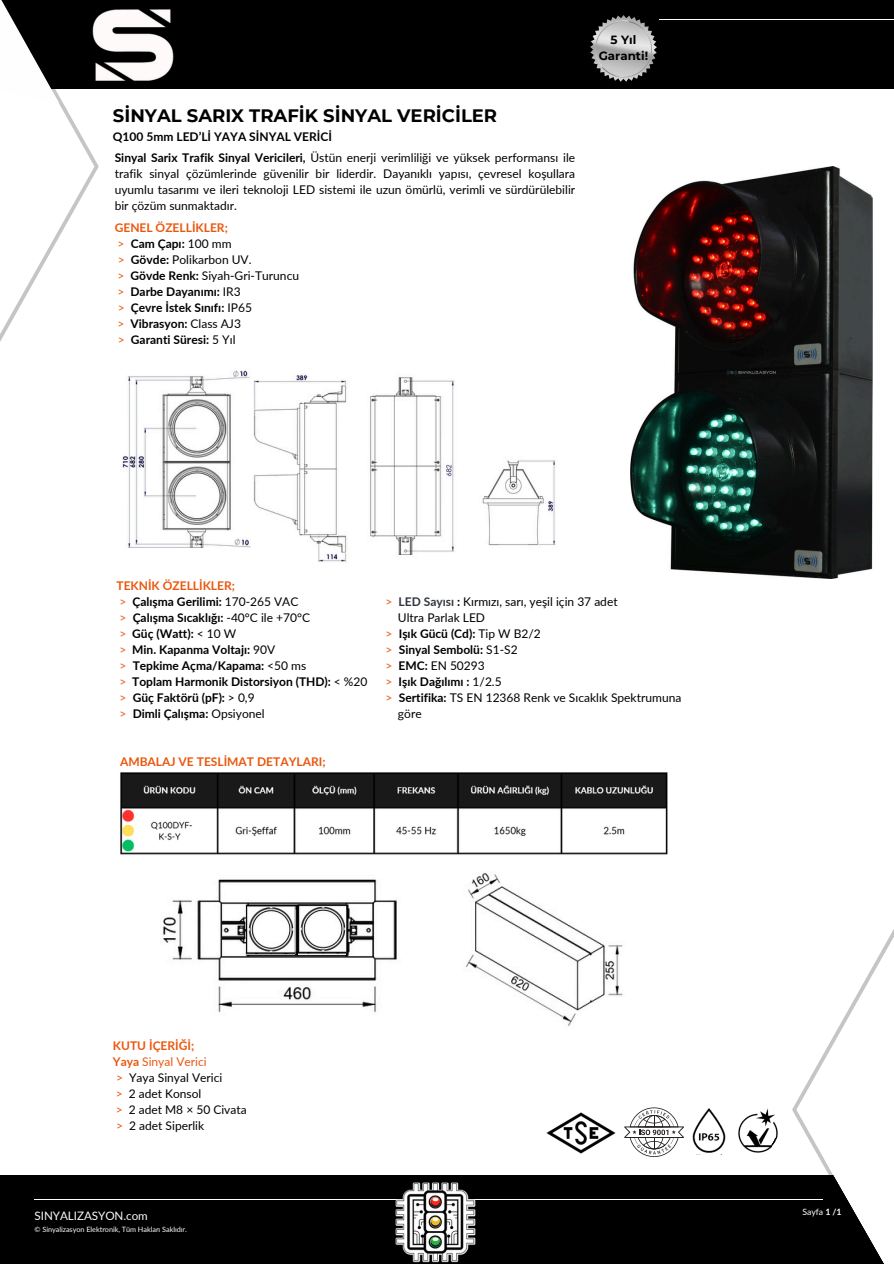
<style>
.page{position:relative;width:894px;height:1264px;background:#fff}
.page>*{position:absolute;margin:0;border:0;box-sizing:border-box;transform-origin:0 0}
.t1{font:700 18px "Montserrat";color:#000}
.t2{font:12px/16px "Lato";color:#000}
.t3{font:700 12px/16px "Lato";color:#000}
.t4{font:700 12px/16px "Lato";color:#eb570e}
.t5{font:700 11.85px/15.9px "Montserrat";color:#000;text-align:center}
.t6{font:11.7px "Lato";letter-spacing:-.005em;color:#fcfcfa}
.t7{font:8.7px "Lato";letter-spacing:-.005em;color:#fcfcfa}
.t8{font:7.35px "Lato";letter-spacing:-.005em;color:#fcfcfa}
.s1{font-weight:700}
.s2{font-weight:700;color:#eb570e}
.s3{color:#eb570e}
.s4{font-weight:400;color:#eb570e}
.s5{font-weight:400}
.s6{font-weight:700;color:#323640}
</style>
<div class="page">
<div style="left:0;top:0;width:893px;height:89px;background:#000"></div>
<div style="left:0;top:1175px;width:893px;height:88px;background:#000"></div>
<svg style="left:792px;top:931px;width:101px;height:332px"></svg>
<img style="left:546px;top:1112px;width:69px;height:42px">
<svg style="left:624px;top:1107px;width:59px;height:49px"></svg>
<img style="left:692px;top:1108px;width:31px;height:45px">
<img style="left:723px;top:1108px;width:55px;height:45px">
<svg style="left:770px;top:1136px;width:8px;height:11px"></svg>
<hr style="left:658px;top:20px;width:235px;height:1px;background:#fbfbfb">
<img style="left:99px;top:9px;width:75px;height:72px">
<svg style="left:0;top:0;width:99px;height:342px"></svg>
<hr style="left:35px;top:1198px;width:787px;height:1px;background:#fcfcfa">
<img style="left:392px;top:1182px;width:85px;height:81px">
<img style="left:630px;top:167px;width:242px;height:411px">
<img style="left:370px;top:377px;width:85px;height:178px">
<img style="left:482px;top:460px;width:74px;height:86px">
<img style="left:253px;top:375px;width:94px;height:188px">
<img style="left:122px;top:369px;width:129px;height:179px">
<img style="left:590px;top:15px;width:66px;height:67px">
<img style="left:465px;top:873px;width:158px;height:153px">
<img style="left:163px;top:879px;width:234px;height:134px">
<img style="left:247px;top:905px;width:47px;height:49px">
<img style="left:298px;top:904px;width:48px;height:50px">
<img style="left:120px;top:772px;width:548px;height:83px">
<p class="t1" style="left:113px;top:104px;width:385px">SİNYAL SARIX TRAFİK SİNYAL VERİCİLER</p>
<p class="t3" style="left:113px;top:128px;width:220px">Q100 5mm LED’Lİ YAYA SİNYAL VERİCİ</p>
<p class="t2" style="left:115px;top:149px;width:462px;text-align:justify"><span class="s1">Sinyal Sarix Trafik Sinyal Vericileri,</span> Üstün enerji verimliliği ve yüksek performansı ile trafik sinyal çözümlerinde güvenilir bir liderdir. Dayanıklı yapısı, çevresel koşullara uyumlu tasarımı ve ileri teknoloji LED sistemi ile uzun ömürlü, verimli ve sürdürülebilir bir çözüm sunmaktadır.</p>
<p class="t2" style="left:115px;top:219px;width:186px"><span class="s2">GENEL ÖZELLİKLER;<br></span><span class="s3">&gt;</span> <span class="s1">Cam Çapı:</span> 100 mm<br><span class="s3">&gt;</span> <span class="s1">Gövde:</span> Polikarbon UV.<br><span class="s3">&gt;</span> <span class="s1">Gövde Renk:</span> Siyah-Gri-Turuncu</p>
<p class="t3" style="left:118px;top:283px;width:136px"><span class="s4">&gt;</span> Darbe Dayanımı: <span class="s5">IR3<br></span><span class="s4">&gt;</span> Çevre İstek Sınıfı: <span class="s5">IP65 </span><span class="s4">&gt;</span> Vibrasyon: <span class="s5">Class AJ3</span></p>
<p class="t3" style="left:118px;top:331px;width:119px"><span class="s4">&gt;</span> Garanti Süresi: <span class="s5">5 Yıl</span></p>
<p class="t5" style="left:598px;top:31px;width:51px">5 Yıl<br>Garanti!</p>
<h4 class="t3" style="left:116px;top:577px;width:195px"><span class="s3">TEKNİK ÖZELLİKLER;<br></span><span class="s4">&gt;</span> Çalışma Gerilimi: <span class="s5">170-265 VAC<br></span><span class="s4">&gt;</span> Çalışma Sıcaklığı: <span class="s5">-40°C ile +70°C </span><span class="s4">&gt;</span> Güç (Watt): <span class="s5">&lt; 10 W<br></span><span class="s4">&gt;</span> Min. Kapanma Voltajı: <span class="s5">90V<br></span><span class="s4">&gt;</span></h4>
<p class="t3" style="left:119px;top:657px;width:249px;text-indent:13px">Tepkime Açma/Kapama: <span class="s5">&lt;50 ms<br></span><span class="s4">&gt;</span> Toplam Harmonik Distorsiyon (THD): <span class="s5">&lt; %20 </span><span class="s4">&gt;</span> Güç Faktörü (pF): <span class="s5">&gt; 0,9<br></span><span class="s4">&gt;</span> Dimli Çalışma: <span class="s5">Opsiyonel</span></p>
<h4 class="t4" style="left:120px;top:753px;width:207px">AMBALAJ VE TESLİMAT DETAYLARI;</h4>
<p class="t2" style="left:385px;top:593px;width:233px"><span class="s3">&gt;</span> <span class="s6">LED Sayısı</span> <span class="s1">:</span> Kırmızı, sarı, yeşil için 37 adet</p>
<h3 class="t2" style="left:385px;top:609px;width:157px;text-indent:12px">Ultra Parlak LED<br><span class="s3">&gt;</span> <span class="s1">Işık Gücü (Cd):</span> Tip W B2/2 <span class="s3">&gt;</span> <span class="s1">Sinyal Sembolü:</span> S1-S2<br><span class="s3">&gt;</span></h3>
<h1 class="t2" style="left:385px;top:657px;width:297px;text-indent:13px"><span class="s1">EMC:</span> EN 50293<br><span class="s3">&gt;</span> <span class="s1">Işık Dağılımı :</span> 1/2.5<br><span class="s3">&gt;</span> <span class="s1">Sertifika:</span> TS EN 12368 Renk ve Sıcaklık Spektrumuna</h1>
<p class="t2" style="left:398px;top:705px;width:25px">göre</p>
<p class="t4" style="left:113px;top:1037px;width:95px">KUTU İÇERİĞİ;<br>Yaya <span class="s5">Sinyal Verici</span></p>
<p class="t2" style="left:116px;top:1069px;width:108px"><span class="s3">&gt;</span> Yaya Sinyal Verici</p>
<h4 class="t2" style="left:116px;top:1085px;width:132px"><span class="s3">&gt;</span> 2 adet Konsol<br><span class="s3">&gt;</span> 2 adet M8 × 50 Civata <span class="s3">&gt;</span></h4>
<p class="t2" style="left:129px;top:1117px;width:77px">2 adet Siperlik</p>
<p class="t6" style="left:35px;top:1208px;width:115px">SINYALIZASYON.com</p>
<p class="t8" style="left:35px;top:1224px;width:154px">© Sinyalizasyon Elektronik, Tüm Hakları Saklıdır.</p>
<p class="t7" style="left:802px;top:1206px;width:41px">Sayfa <span class="s1">1 /1</span></p>
</div>
